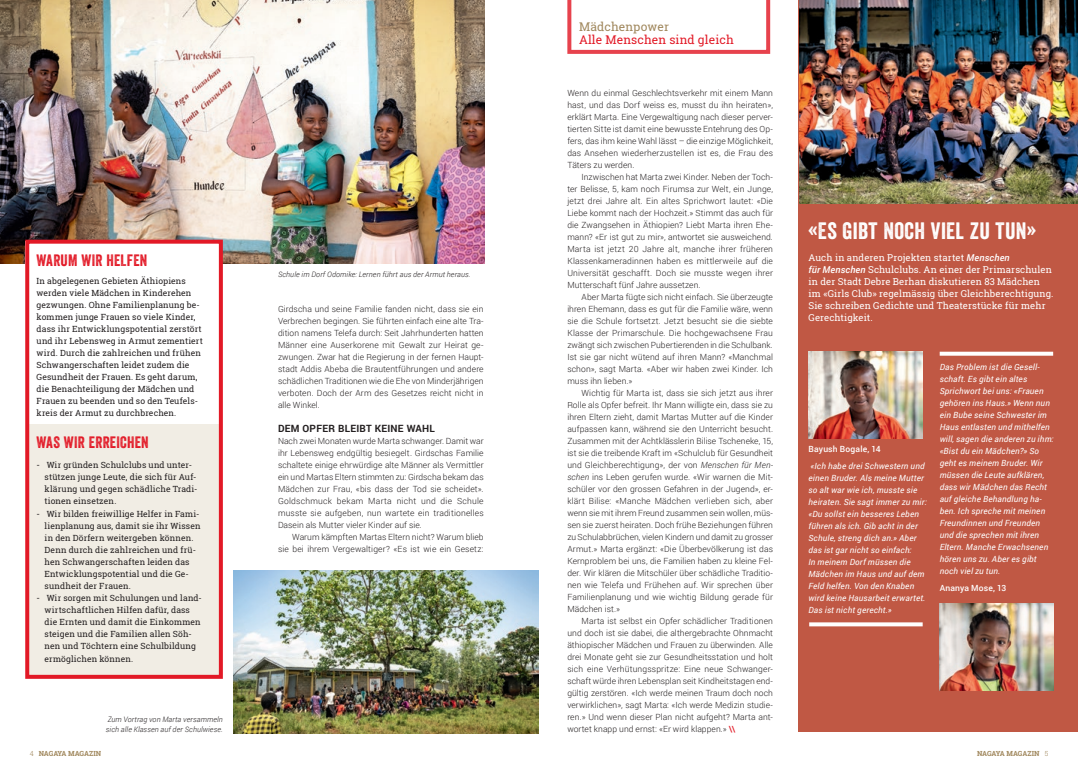
<style>
.page{position:relative;width:1078px;height:780px;background:#fff}
.page>*{position:absolute;margin:0;border:0;box-sizing:border-box;transform-origin:0 0}
.N_BU{font:23px "Veneer";letter-spacing:.015em;color:#fff}
.N_BU-2{font:16px "Veneer";letter-spacing:.015em;color:#e21926}
.N_Head_S{font:16px "Veneer";letter-spacing:.015em;color:#e21926}
.t1{font:12px "Roboto Slab";letter-spacing:.01em;color:#e21926}
.t2{font:12px "Roboto Slab";letter-spacing:.01em;color:#a0875c}
.N__copy{font:700 10px "Roboto";letter-spacing:.025em;color:#231f20}
.N_BU-3{font:9.5px/12px "Roboto Slab";letter-spacing:.01em;color:#fff}
.N__copy-2{font:300 8.5px/12px "Roboto";letter-spacing:.01em;color:#231f20;text-align:justify}
.N_BU-4{font:8.5px/12px "Roboto Slab";letter-spacing:.015em;color:#231f20}
.N_Intro{font:italic 8.5px/12px "Roboto";letter-spacing:.02em;color:#fff}
.N_Intro-2{font:500 8.5px "Roboto";letter-spacing:.02em;color:#fff}
.N_BU-5{font:italic 300 7.5px/10px "Roboto";letter-spacing:.02em;color:#231f20}
.t3{font:700 7px "Roboto Slab";color:#a0875c}
.s1{font-size:9px}
.s2{font-style:italic}
.s3{font-weight:500;color:#e21926}
.s4{font-family:"Roboto";font-weight:500;font-style:italic}
.s5{font-weight:300}
</style>
<div class="page">
<div style="left:798px;top:0;width:279px;height:731px;background:#c05844"></div>
<img style="left:233px;top:570px;width:306px;height:163px">
<img style="left:0;top:0;width:484px;height:264px">
<div style="left:28px;top:414px;width:193px;height:263px;background:#f1ede4"></div>
<div style="left:25px;top:242px;width:194px;height:182px;background:#fff"></div>
<div style="left:25px;top:240px;width:198px;height:438px;border:4px solid #e21926"></div>
<img style="left:799px;top:0;width:278px;height:203px">
<img style="left:808px;top:351px;width:114px;height:87px">
<img style="left:939px;top:603px;width:113px;height:87px">
<svg style="left:809px;top:622px;width:113px;height:4px"></svg>
<svg style="left:939px;top:351px;width:113px;height:4px"></svg>
<svg style="left:567px;top:0;width:203px;height:54px"></svg>
<p class="N_Head_S" style="left:37px;top:250px;width:112px">WARUM WIR HELFEN</p>
<p class="N_BU-4" style="left:37px;top:274px;width:168px">In abgelegenen Gebieten Äthiopiens werden viele Mädchen in Kinderehen gezwungen. Ohne Familienplanung be&shy;kommen junge Frauen so viele Kinder, dass ihr Entwicklungspotential zerstört und ihr Lebensweg in Armut zementiert wird. Durch die zahlreichen und frühen Schwangerschaften leidet zudem die Gesundheit der Frauen. Es geht darum, die Benachteiligung der Mädchen und Frauen zu beenden und so den Teufels&shy;kreis der Armut zu durchbrechen.</p>
<p class="N_BU-2" style="left:37px;top:432px;width:114px">WAS WIR ERREICHEN</p>
<p class="N_BU-4" style="left:45px;top:459px;width:154px;text-indent:-8px"><span class="s1">-</span> Wir gründen Schulclubs und unter&shy;stützen junge Leute, die sich für Auf&shy;klärung und gegen schädliche Tradi&shy;tionen einsetzen.</p>
<p class="N_BU-4" style="left:45px;top:507px;width:157px;text-indent:-8px"><span class="s1">-</span> Wir bilden freiwillige Helfer in Fami&shy;lienplanung aus, damit sie ihr Wissen in den Dörfern weitergeben können.<br>Denn durch die zahlreichen und frü&shy;hen Schwangerschaften leiden das Entwicklungspotential und die Ge&shy;sundheit der Frauen.</p>
<p class="N_BU-4" style="left:45px;top:592px;width:159px;text-indent:-8px"><span class="s1">-</span> Wir sorgen mit Schulungen und land&shy;wirtschaftlichen Hilfen dafür, dass die Ernten und damit die Einkommen steigen und die Familien allen Söh&shy;nen und Töchtern eine Schulbildung ermöglichen können.</p>
<p class="N_BU-5" style="left:106px;top:714px;width:118px">Zum Vortrag von Marta versammeln sich alle Klassen auf der Schulwiese.</p>
<p class="N_BU-5" style="left:278px;top:269px;width:194px">Schule im Dorf Odomike: Lernen führt aus der Armut heraus.</p>
<p class="N__copy-2" style="left:278px;top:303px;width:207px">Girdscha und seine Familie fanden nicht, dass sie ein Verbrechen begingen. Sie führten einfach eine alte Tra&shy;dition namens Telefa durch: Seit Jahrhunderten hatten Männer eine Auserkorene mit Gewalt zur Heirat ge&shy;zwungen. Zwar hat die Regierung in der fernen Haupt&shy;stadt Addis Abeba die Brautentführungen und andere schädlichen Traditionen wie die Ehe von Minderjährigen verboten. Doch der Arm des Gesetzes reicht nicht in alle Winkel.</p>
<p class="N__copy" style="left:278px;top:421px;width:158px">DEM OPFER BLEIBT KEINE WAHL</p>
<p class="N__copy-2" style="left:278px;top:435px;width:207px">Nach zwei Monaten wurde Marta schwanger. Damit war ihr Lebensweg endgültig besiegelt. Girdschas Familie schaltete einige ehrwürdige alte Männer als Vermittler ein und Martas Eltern stimmten zu: Girdscha bekam das Mädchen zur Frau, «bis dass der Tod sie scheidet».<br>Goldschmuck bekam Marta nicht und die Schule musste sie aufgeben, nun wartete ein traditionelles Dasein als Mutter vieler Kinder auf sie.</p>
<p class="N__copy-2" style="left:278px;top:531px;width:207px;text-align:right">Warum kämpften Martas Eltern nicht? Warum blieb<br>sie bei ihrem Vergewaltiger? «Es ist wie ein Gesetz:</p>
<p class="t2" style="left:579px;top:18px;width:91px">Mädchenpower</p>
<p class="t1" style="left:579px;top:31px;width:156px">Alle Menschen sind gleich</p>
<p class="N__copy-2" style="left:567px;top:87px;width:207px">Wenn du einmal Geschlechtsverkehr mit einem Mann hast, und das Dorf weiss es, musst du ihn heiraten», erklärt Marta. Eine Vergewaltigung nach dieser perver&shy;tierten Sitte ist damit eine bewusste Entehrung des Op&shy;fers, das ihm keine Wahl lässt – die einzige Möglichkeit, das Ansehen wiederherzustellen ist es, die Frau des Täters zu werden.</p>
<p class="N__copy-2" style="left:567px;top:171px;width:207px;text-indent:14px">Inzwischen hat Marta zwei Kinder. Neben der Toch&shy;ter Belisse, 5, kam noch Firumsa zur Welt, ein Junge, jetzt drei Jahre alt. Ein altes Sprichwort lautet: «Die Liebe kommt nach der Hochzeit.» Stimmt das auch für die Zwangsehen in Äthiopien? Liebt Marta ihren Ehe&shy;mann? «Er ist gut zu mir», antwortet sie ausweichend.<br>Marta ist jetzt 20 Jahre alt, manche ihrer früheren Klassenkameradinnen haben es mittlerweile auf die Universität geschafft. Doch sie musste wegen ihrer Mutterschaft fünf Jahre aussetzen.</p>
<p class="N__copy-2" style="left:567px;top:291px;width:207px;text-indent:14px">Aber Marta fügte sich nicht einfach. Sie überzeugte ihren Ehemann, dass es gut für die Familie wäre, wenn sie die Schule fortsetzt. Jetzt besucht sie die siebte Klasse der Primarschule. Die hochgewachsene Frau zwängt sich zwischen Pubertierenden in die Schulbank.<br>Ist sie gar nicht wütend auf ihren Mann? «Manchmal schon», sagt Marta. «Aber wir haben zwei Kinder. Ich muss ihn lieben.»</p>
<p class="N__copy-2" style="left:567px;top:387px;width:207px;text-indent:14px">Wichtig für Marta ist, dass sie sich jetzt aus ihrer Rolle als Opfer befreit. Ihr Mann willigte ein, dass sie zu ihren Eltern zieht, damit Martas Mutter auf die Kinder aufpassen kann, während sie den Unterricht besucht.<br>Zusammen mit der Achtklässlerin Bilise Tscheneke, 15, ist sie die treibende Kraft im «Schulclub für Gesundheit und Gleichberechtigung», der von <span class="s2">Menschen für Men&shy;schen</span> ins Leben gerufen wurde. «Wir warnen die Mit&shy;schüler vor den grossen Gefahren in der Jugend», er&shy;klärt Bilise: «Manche Mädchen verlieben sich, aber wenn sie mit ihrem Freund zusammen sein wollen, müs&shy;sen sie zuerst heiraten. Doch frühe Beziehungen führen zu Schulabbrüchen, vielen Kindern und damit zu grosser Armut.» Marta ergänzt: «Die Überbevölkerung ist das Kernproblem bei uns, die Familien haben zu kleine Fel&shy;der. Wir klären die Mitschüler über schädliche Traditio&shy;nen wie Telefa und Frühehen auf. Wir sprechen über Familienplanung und wie wichtig Bildung gerade für Mädchen ist.»</p>
<p class="N__copy-2" style="left:567px;top:615px;width:207px;text-indent:14px">Marta ist selbst ein Opfer schädlicher Traditionen und doch ist sie dabei, die althergebrachte Ohnmacht äthiopischer Mädchen und Frauen zu überwinden. Alle drei Monate geht sie zur Gesundheitsstation und holt sich eine Verhütungsspritze: Eine neue Schwanger&shy;schaft würde ihren Lebensplan seit Kindheitstagen end&shy;gültig zerstören. «Ich werde meinen Traum doch noch verwirklichen», sagt Marta: «Ich werde Medizin studie&shy;ren.» Und wenn dieser Plan nicht aufgeht? Marta ant&shy;wortet knapp und ernst: «Er wird klappen.» <span class="s3">\\</span></p>
<p class="N_BU" style="left:807px;top:216px;width:230px">«ES GIBT NOCH VIEL ZU TUN»</p>
<p class="N_BU-3" style="left:808px;top:252px;width:246px">Auch in anderen Projekten startet <span class="s4">Menschen<br>für Menschen</span> Schulclubs. An einer der Primarschulen in der Stadt Debre Berhan diskutieren 83 Mädchen im «Girls Club» regelmässig über Gleichberechtigung.<br>Sie schreiben Gedichte und Theaterstücke für mehr Gerechtigkeit.</p>
<p class="N_Intro-2" style="left:808px;top:443px;width:74px">Bayush Bogale, 14</p>
<p class="N_Intro" style="left:808px;top:459px;width:120px">«Ich habe drei Schwestern und einen Bruder. Als meine Mutter so alt war wie ich, musste sie heiraten. Sie sagt immer zu mir: «Du sollst ein besseres Leben führen als ich. Gib acht in der<br>Schule, streng dich an.» Aber das ist gar nicht so einfach:<br>In meinem Dorf müssen die<br>Mädchen im Haus und auf dem<br>Feld helfen. Von den Knaben wird keine Hausarbeit erwartet.<br>Das ist nicht gerecht.»</p>
<p class="N_Intro" style="left:939px;top:360px;width:115px">Das Problem ist die Gesell&shy;schaft. Es gibt ein altes<br>Sprichwort bei uns: «Frauen gehören ins Haus.» Wenn nun ein Bube seine Schwester im<br>Haus entlasten und mithelfen will, sagen die anderen zu ihm: «Bist du ein Mädchen?» So geht es meinem Bruder. Wir müssen die Leute aufklären, dass wir Mädchen das Recht auf gleiche Behandlung ha&shy;ben. Ich spreche mit meinen<br>Freundinnen und Freunden und die sprechen mit ihren<br>Eltern. Manche Erwachsenen hören uns zu. Aber es gibt noch viel zu tun.</p>
<p class="N_Intro-2" style="left:939px;top:582px;width:68px">Ananya Mose, 13</p>
<p class="t3" style="left:30px;top:749px;width:73px"><span class="s5">4</span> NAGAYA MAGAZIN</p>
<p class="t3" style="left:976px;top:749px;width:73px">NAGAYA MAGAZIN <span class="s5">5</span></p>
</div>
